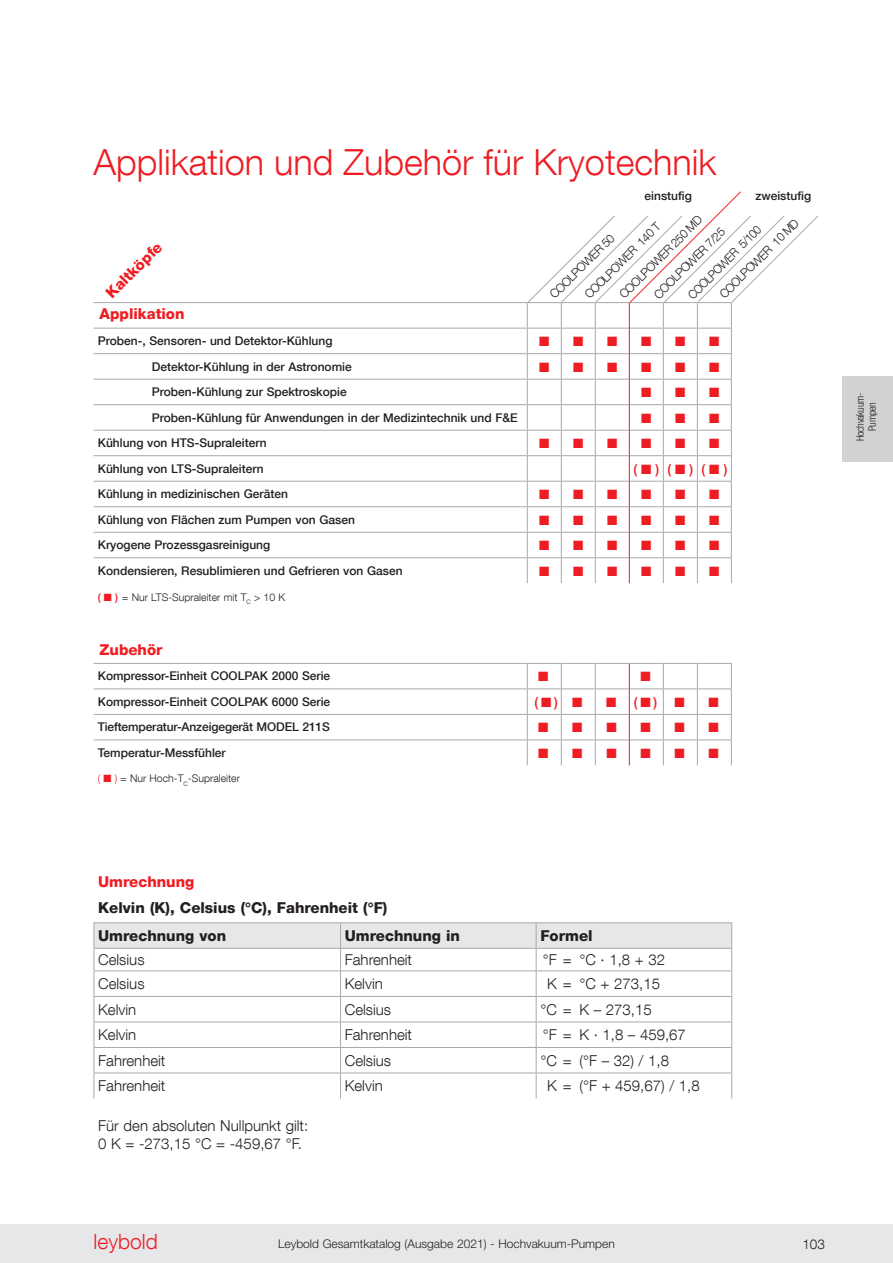
<style>
.page{position:relative;width:893px;height:1263px;background:#fff}
.page>*{position:absolute;margin:0;border:0;box-sizing:border-box;transform-origin:0 0}
.t1{font:300 36px "Helvetica Neue LT Com";color:#ee1d23}
.t2{font:300 21px "Helvetica Neue LT Com";color:#ee1d23}
.t3{font:300 15px/18px "Helvetica Neue LT Com";color:#231f20}
.t4{font:800 15px/27.6px "Helvetica Neue LT Com";color:#231f20}
.t5{font:800 15px "Helvetica Neue LT Com";color:#ee1d23}
.t6{font:500 13.5px "Helvetica Neue LT Com";color:#ee1d23}
.t7{font:13.5px "Zapf Dingbats ITC";color:#ee1d23}
.t8{font:300 13.5px "Helvetica Neue LT Com";color:#231f20}
.t9{font:500 12px "Helvetica Neue LT Com";color:#231f20}
.t10{font:300 12px "Helvetica Neue LT Com";color:#231f20}
.t11{font:300 12px "Helvetica Neue LT Std";color:#231f20}
.t12{font:300 12px "Helvetica Neue LT Com";color:#231f20;scale:.94 1}
.t13{font:300 10.5px "Helvetica Neue LT Com";color:#231f20}
.t14{font:300 condensed 10.5px/12px "Helvetica Neue LT Com";letter-spacing:-.025em;color:#231f20;text-align:center}
.s1{font-weight:500;color:#ee1d23}
.s2{color:#ee1d23}
</style>
<div class="page">
<div style="left:0;top:1225px;width:893px;height:38px;background:#e6e7e9"></div>
<div style="left:842px;top:376px;width:51px;height:85px;background:#d1d2d4"></div>
<hr style="left:94px;top:302px;width:433px;height:1px;background:#a8a9ad">
<hr style="left:94px;top:328px;width:433px;height:1px;background:#a8a9ad">
<hr style="left:94px;top:353px;width:433px;height:1px;background:#a8a9ad">
<hr style="left:94px;top:379px;width:433px;height:1px;background:#a8a9ad">
<hr style="left:94px;top:404px;width:433px;height:1px;background:#a8a9ad">
<hr style="left:94px;top:430px;width:433px;height:1px;background:#a8a9ad">
<hr style="left:94px;top:455px;width:433px;height:1px;background:#a8a9ad">
<hr style="left:94px;top:481px;width:433px;height:1px;background:#a8a9ad">
<hr style="left:94px;top:506px;width:433px;height:1px;background:#a8a9ad">
<hr style="left:94px;top:532px;width:433px;height:1px;background:#a8a9ad">
<hr style="left:94px;top:557px;width:433px;height:1px;background:#a8a9ad">
<hr style="left:94px;top:663px;width:433px;height:1px;background:#a8a9ad">
<hr style="left:527px;top:663px;width:34px;height:1px;background:#a8a9ad">
<hr style="left:561px;top:663px;width:34px;height:1px;background:#a8a9ad">
<hr style="left:595px;top:663px;width:34px;height:1px;background:#a8a9ad">
<hr style="left:629px;top:663px;width:34px;height:1px;background:#a8a9ad">
<hr style="left:663px;top:663px;width:34px;height:1px;background:#a8a9ad">
<hr style="left:697px;top:663px;width:35px;height:1px;background:#a8a9ad">
<hr style="left:94px;top:688px;width:433px;height:1px;background:#a8a9ad">
<hr style="left:527px;top:688px;width:34px;height:1px;background:#a8a9ad">
<hr style="left:561px;top:688px;width:34px;height:1px;background:#a8a9ad">
<hr style="left:595px;top:688px;width:34px;height:1px;background:#a8a9ad">
<hr style="left:630px;top:688px;width:33px;height:1px;background:#a8a9ad">
<hr style="left:663px;top:688px;width:34px;height:1px;background:#a8a9ad">
<hr style="left:697px;top:688px;width:35px;height:1px;background:#a8a9ad">
<hr style="left:94px;top:714px;width:433px;height:1px;background:#a8a9ad">
<hr style="left:527px;top:714px;width:34px;height:1px;background:#a8a9ad">
<hr style="left:561px;top:714px;width:34px;height:1px;background:#a8a9ad">
<hr style="left:595px;top:714px;width:34px;height:1px;background:#a8a9ad">
<hr style="left:630px;top:714px;width:33px;height:1px;background:#a8a9ad">
<hr style="left:663px;top:714px;width:34px;height:1px;background:#a8a9ad">
<hr style="left:697px;top:714px;width:35px;height:1px;background:#a8a9ad">
<hr style="left:94px;top:739px;width:433px;height:1px;background:#a8a9ad">
<hr style="left:527px;top:739px;width:34px;height:1px;background:#a8a9ad">
<svg style="left:527px;top:664px;width:1px;height:101px"></svg>
<hr style="left:561px;top:739px;width:34px;height:1px;background:#a8a9ad">
<hr style="left:595px;top:739px;width:34px;height:1px;background:#a8a9ad">
<svg style="left:595px;top:664px;width:1px;height:101px"></svg>
<hr style="left:630px;top:739px;width:33px;height:1px;background:#a8a9ad">
<hr style="left:663px;top:739px;width:34px;height:1px;background:#a8a9ad">
<svg style="left:663px;top:664px;width:1px;height:101px"></svg>
<hr style="left:697px;top:739px;width:35px;height:1px;background:#a8a9ad">
<svg style="left:731px;top:664px;width:1px;height:101px"></svg>
<hr style="left:94px;top:922px;width:247px;height:1px;background:#a8a9ad">
<hr style="left:341px;top:922px;width:195px;height:1px;background:#a8a9ad">
<hr style="left:536px;top:922px;width:196px;height:1px;background:#a8a9ad">
<svg style="left:94px;top:923px;width:638px;height:175px"></svg>
<svg style="left:527px;top:191px;width:292px;height:393px"></svg>
<svg style="left:539px;top:664px;width:43px;height:101px"></svg>
<svg style="left:607px;top:664px;width:43px;height:101px"></svg>
<svg style="left:675px;top:664px;width:43px;height:101px"></svg>
<h1 class="t1" style="left:94px;top:140px;width:624px">Applikation und Zubehör für Kryotechnik</h1>
<p class="t5" style="left:102px;top:289px;width:74px;rotate:-45deg">Kaltköpfe</p>
<p class="t9" style="left:645px;top:188px;width:49px">einstufig</p>
<p class="t9" style="left:755px;top:188px;width:57px">zweistufig</p>
<p class="t10" style="left:616px;top:291px;width:113px;rotate:-45deg">COOLPOWER 250 MD</p>
<p class="t10" style="left:716px;top:291px;width:108px;rotate:-45deg">COOLPOWER 10 MD</p>
<p class="t10" style="left:581px;top:291px;width:103px;rotate:-45deg">COOLPOWER 140 T</p>
<p class="t12" style="left:685px;top:292px;width:106px;rotate:-45deg">COOLPOWER 5/100</p>
<p class="t10" style="left:651px;top:292px;width:97px;rotate:-45deg">COOLPOWER 7/25</p>
<p class="t10" style="left:547px;top:291px;width:87px;rotate:-45deg">COOLPOWER 50</p>
<p class="t5" style="left:100px;top:305px;width:87px">Applikation</p>
<p class="t9" style="left:98px;top:334px;width:236px">Proben-, Sensoren- und Detektor-Kühlung</p>
<p class="t9" style="left:152px;top:359px;width:201px">Detektor-Kühlung in der Astronomie</p>
<p class="t9" style="left:152px;top:385px;width:196px">Proben-Kühlung zur Spektroskopie</p>
<p class="t7" style="left:709px;top:386px;width:12px">■</p>
<p class="t9" style="left:152px;top:410px;width:367px">Proben-Kühlung für Anwendungen in der Medizintechnik und F&amp;E</p>
<p class="t7" style="left:709px;top:412px;width:12px">■</p>
<p class="t9" style="left:98px;top:436px;width:170px">Kühlung von HTS-Supraleitern</p>
<p class="t9" style="left:98px;top:461px;width:168px">Kühlung von LTS-Supraleitern</p>
<p class="t6" style="left:633px;top:461px;width:96px">( ■ )( ■ )( ■ )</p>
<p class="t9" style="left:98px;top:487px;width:192px">Kühlung in medizinischen Geräten</p>
<p class="t9" style="left:98px;top:512px;width:259px">Kühlung von Flächen zum Pumpen von Gasen</p>
<p class="t9" style="left:98px;top:538px;width:174px">Kryogene Prozessgasreinigung</p>
<p class="t9" style="left:98px;top:563px;width:306px">Kondensieren, Resublimieren und Gefrieren von Gasen</p>
<p class="t13" style="left:98px;top:591px;width:189px"><span class="s1">(</span> <span class="s2">■</span> <span class="s1">)</span> = Nur LTS-Supraleiter mit T<sub>C</sub> &gt; 10 K</p>
<p class="t5" style="left:100px;top:640px;width:65px">Zubehör</p>
<p class="t9" style="left:98px;top:669px;width:234px">Kompressor-Einheit COOLPAK 2000 Serie</p>
<p class="t7" style="left:538px;top:670px;width:12px">■</p>
<p class="t7" style="left:640px;top:670px;width:12px">■</p>
<p class="t9" style="left:98px;top:694px;width:234px">Kompressor-Einheit COOLPAK 6000 Serie</p>
<p class="t6" style="left:535px;top:694px;width:50px">( ■ ) ■</p>
<p class="t6" style="left:606px;top:694px;width:52px">■ ( ■ )</p>
<p class="t9" style="left:98px;top:720px;width:234px">Tieftemperatur-Anzeigegerät MODEL 211S</p>
<p class="t9" style="left:98px;top:746px;width:130px">Temperatur-Messfühler</p>
<p class="t13" style="left:98px;top:772px;width:144px"><span class="s2">(</span> <span class="s2">■ )</span> = Nur Hoch-T<sub>C</sub>-Supraleiter</p>
<p class="t14" style="left:854px;top:441px;width:50px;rotate:-90deg">Hochvakuum-<br>Pumpen</p>
<p class="t5" style="left:98px;top:872px;width:98px">Umrechnung</p>
<p class="t4" style="left:98px;top:894px;width:291px">Kelvin (K), Celsius (°C), Fahrenheit (°F)<br>Umrechnung von</p>
<p class="t4" style="left:345px;top:922px;width:117px">Umrechnung in</p>
<p class="t4" style="left:540px;top:922px;width:54px">Formel</p>
<p class="t3" style="left:98px;top:950px;width:48px">Celsius</p>
<p class="t3" style="left:345px;top:950px;width:69px">Fahrenheit</p>
<p class="t3" style="left:543px;top:950px;width:124px">°F = °C · 1,8 + 32</p>
<p class="t3" style="left:98px;top:974px;width:48px">Celsius</p>
<p class="t3" style="left:345px;top:974px;width:40px">Kelvin</p>
<p class="t3" style="left:547px;top:974px;width:114px">K = °C + 273,15</p>
<p class="t3" style="left:98px;top:1000px;width:40px">Kelvin</p>
<p class="t3" style="left:345px;top:1000px;width:48px">Celsius</p>
<p class="t3" style="left:540px;top:1000px;width:113px">°C = K – 273,15</p>
<p class="t3" style="left:98px;top:1025px;width:40px">Kelvin</p>
<p class="t3" style="left:345px;top:1025px;width:69px">Fahrenheit</p>
<p class="t3" style="left:543px;top:1025px;width:145px">°F = K · 1,8 – 459,67</p>
<p class="t3" style="left:98px;top:1051px;width:69px">Fahrenheit</p>
<p class="t3" style="left:345px;top:1051px;width:48px">Celsius</p>
<p class="t3" style="left:540px;top:1051px;width:130px">°C = (°F – 32) / 1,8</p>
<p class="t3" style="left:98px;top:1076px;width:69px">Fahrenheit</p>
<p class="t3" style="left:345px;top:1076px;width:40px">Kelvin</p>
<p class="t3" style="left:547px;top:1076px;width:154px">K = (°F + 459,67) / 1,8</p>
<p class="t3" style="left:98px;top:1116px;width:212px">Für den absoluten Nullpunkt gilt:<br>0 K = -273,15 °C = -459,67 °F.</p>
<h2 class="t2" style="left:94px;top:1229px;width:66px">leybold</h2>
<p class="t11" style="left:278px;top:1236px;width:338px">Leybold Gesamtkatalog (Ausgabe 2021) - Hochvakuum-Pumpen</p>
<p class="t8" style="left:802px;top:1236px;width:24px">103</p>
</div>
